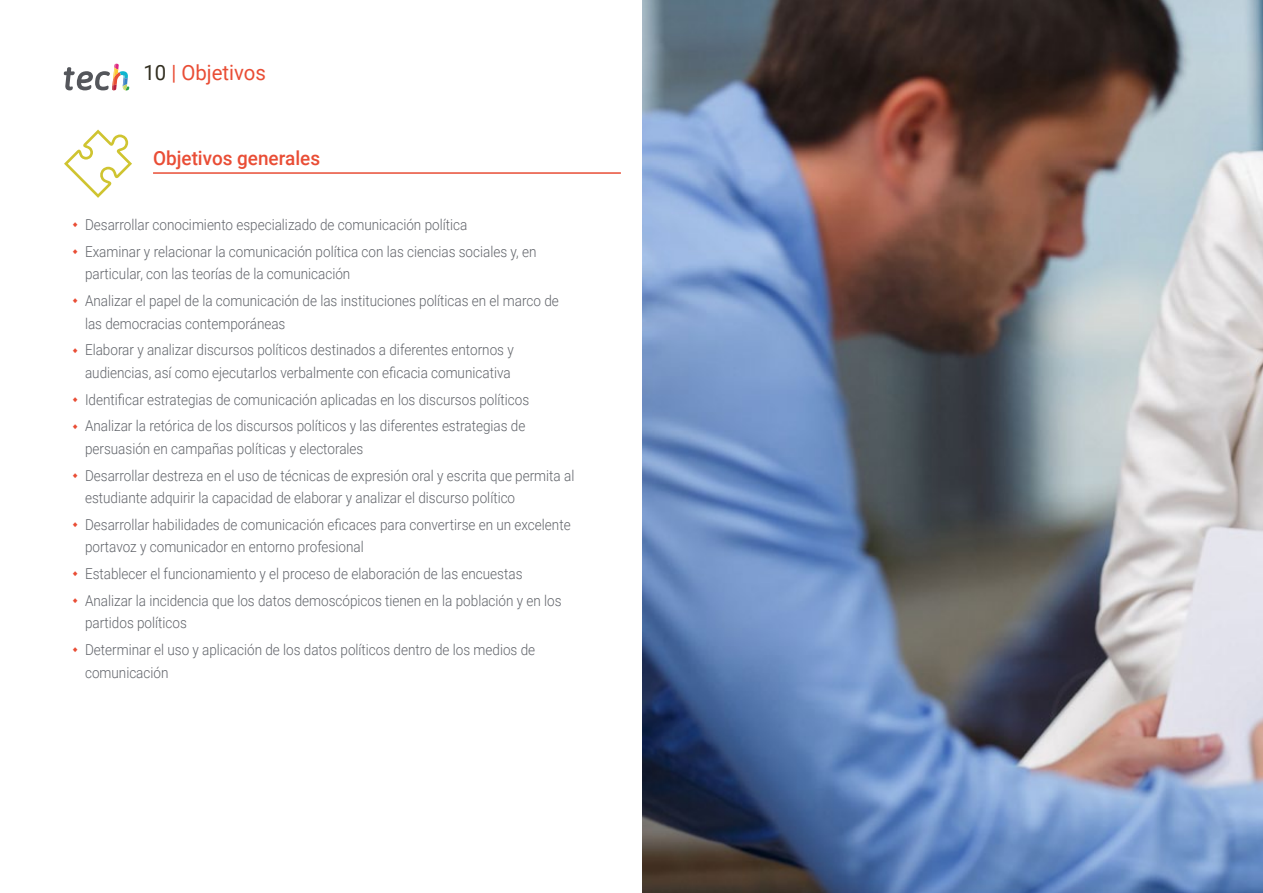
<style>
.page{position:relative;width:1263px;height:893px;background:#fff}
.page>*{position:absolute;margin:0;border:0;box-sizing:border-box;transform-origin:0 0}
.t1{font:21px "Roboto";color:#e94d35}
.t2{font:500 19.5px "Roboto";color:#e94d35}
.t3{font:300 15px/26.7px "Roboto";color:#61646a;scale:.9 1}
.s1{color:#312e20}
</style>
<div class="page">
<hr style="left:153px;top:173px;width:468px;height:1px;background:#e94d35">
<svg style="left:64px;top:130px;width:68px;height:68px"></svg>
<svg style="left:64px;top:64px;width:65px;height:27px"></svg>
<img style="left:642px;top:0;width:621px;height:893px">
<h1 class="t1" style="left:144px;top:57px;width:124px"><span class="s1">10</span> | Objetivos</h1>
<h2 class="t2" style="left:153px;top:144px;width:169px">Objetivos generales</h2>
<p class="t3" style="left:85px;top:211px;width:503px">Desarrollar conocimiento especializado de comunicación política<br>Examinar y relacionar la comunicación política con las ciencias sociales y, en</p>
<p class="t3" style="left:85px;top:260px;width:528px">particular, con las teorías de la comunicación<br>Analizar el papel de la comunicación de las instituciones políticas en el marco de</p>
<p class="t3" style="left:85px;top:309px;width:478px">las democracias contemporáneas<br>Elaborar y analizar discursos políticos destinados a diferentes entornos y</p>
<p class="t3" style="left:85px;top:359px;width:495px">audiencias, así como ejecutarlos verbalmente con eficacia comunicativa<br>Identificar estrategias de comunicación aplicadas en los discursos políticos<br>Analizar la retórica de los discursos políticos y las diferentes estrategias de</p>
<p class="t3" style="left:85px;top:435px;width:545px">persuasión en campañas políticas y electorales<br>Desarrollar destreza en el uso de técnicas de expresión oral y escrita que permita al</p>
<p class="t3" style="left:85px;top:484px;width:541px">estudiante adquirir la capacidad de elaborar y analizar el discurso político<br>Desarrollar habilidades de comunicación eficaces para convertirse en un excelente</p>
<p class="t3" style="left:85px;top:533px;width:531px">portavoz y comunicador en entorno profesional<br>Establecer el funcionamiento y el proceso de elaboración de las encuestas<br>Analizar la incidencia que los datos demoscópicos tienen en la población y en los</p>
<p class="t3" style="left:85px;top:609px;width:502px">partidos políticos<br>Determinar el uso y aplicación de los datos políticos dentro de los medios de</p>
<p class="t3" style="left:85px;top:658px;width:94px">comunicación</p>
</div>
